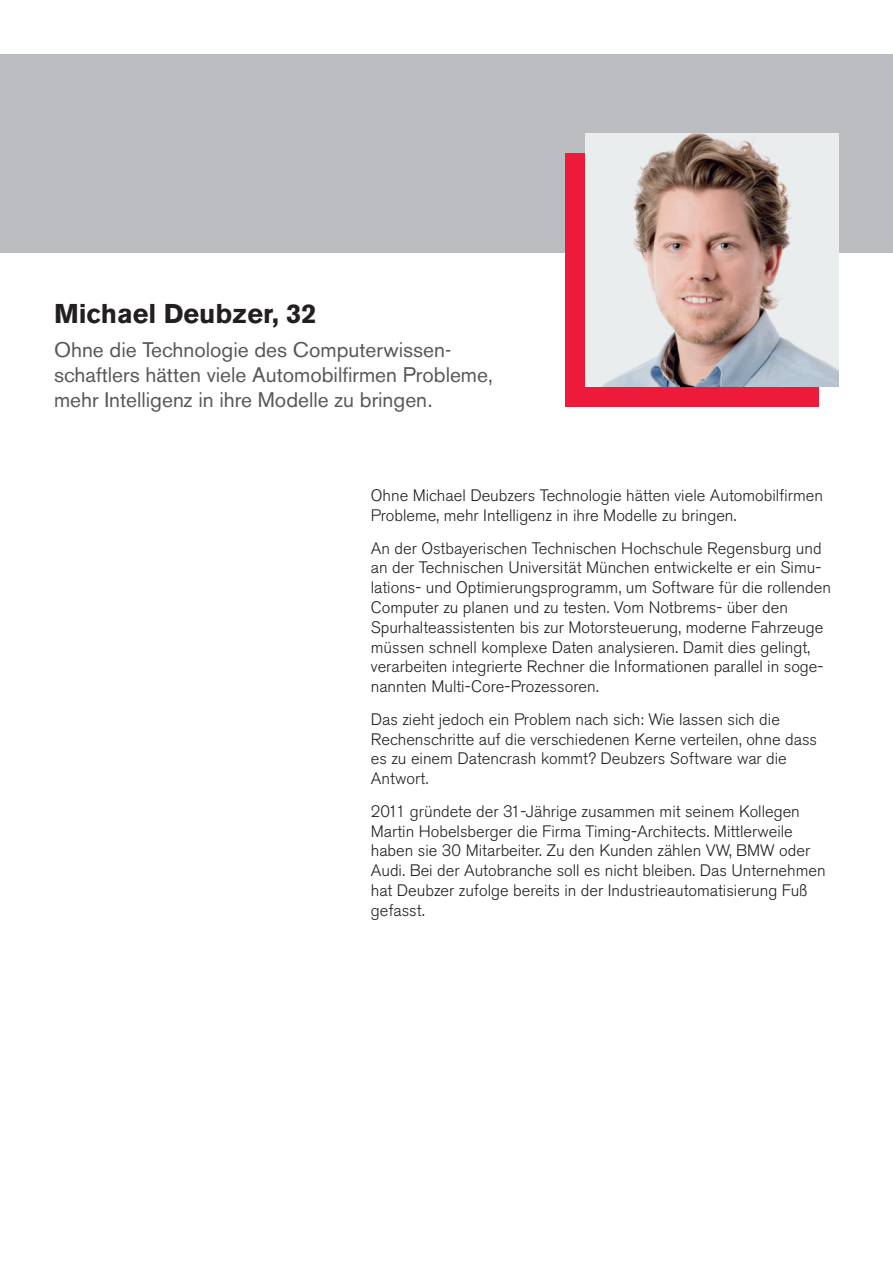
<style>
.page{position:relative;width:893px;height:1263px;background:#fff}
.page>*{position:absolute;margin:0;border:0;box-sizing:border-box;transform-origin:0 0}
.t1{font:700 27px "Akzidenz Grotesk BQ";color:#231f20}
.t2{font:21px/25.2px "Akzidenz Grotesk BQ";color:#57585a}
.t3{font:300 16.5px/19.8px "Akzidenz Grotesk BQ";color:#231f20}
</style>
<div class="page">
<div style="left:1px;top:54px;width:892px;height:198px;background:#bcbdc0"></div>
<div style="left:566px;top:154px;width:253px;height:253px;background:#ed1a3a"></div>
<img style="left:586px;top:134px;width:253px;height:253px">
<h1 class="t1" style="left:54px;top:298px;width:264px">Michael Deubzer, 32</h1>
<p class="t2" style="left:54px;top:337px;width:440px">Ohne die Technologie des Computerwissen&shy;schaftlers hätten viele Automobilfirmen Probleme, mehr Intelligenz in ihre Modelle zu bringen.</p>
<p class="t3" style="left:371px;top:486px;width:454px">Ohne Michael Deubzers Technologie hätten viele Automobilfirmen<br>Probleme, mehr Intelligenz in ihre Modelle zu bringen.</p>
<p class="t3" style="left:371px;top:538px;width:462px">An der Ostbayerischen Technischen Hochschule Regensburg und an der Technischen Universität München entwickelte er ein Simu&shy;lations- und Optimierungsprogramm, um Software für die rollenden Computer zu planen und zu testen. Vom Notbrems- über den Spurhalteassistenten bis zur Motorsteuerung, moderne Fahrzeuge müssen schnell komplexe Daten analysieren. Damit dies gelingt, verarbeiten integrierte Rechner die Informationen parallel in soge&shy;nannten Multi-Core-Prozessoren.</p>
<p class="t3" style="left:371px;top:709px;width:448px">Das zieht jedoch ein Problem nach sich: Wie lassen sich die Rechenschritte auf die verschiedenen Kerne verteilen, ohne dass es zu einem Datencrash kommt? Deubzers Software war die Antwort.</p>
<p class="t3" style="left:371px;top:801px;width:456px">2011 gründete der 31-Jährige zusammen mit seinem Kollegen Martin Hobelsberger die Firma Timing-Architects. Mittlerweile haben sie 30 Mitarbeiter. Zu den Kunden zählen VW, BMW oder Audi. Bei der Autobranche soll es nicht bleiben. Das Unternehmen hat Deubzer zufolge bereits in der Industrieautomatisierung Fuß gefasst.</p>
</div>
